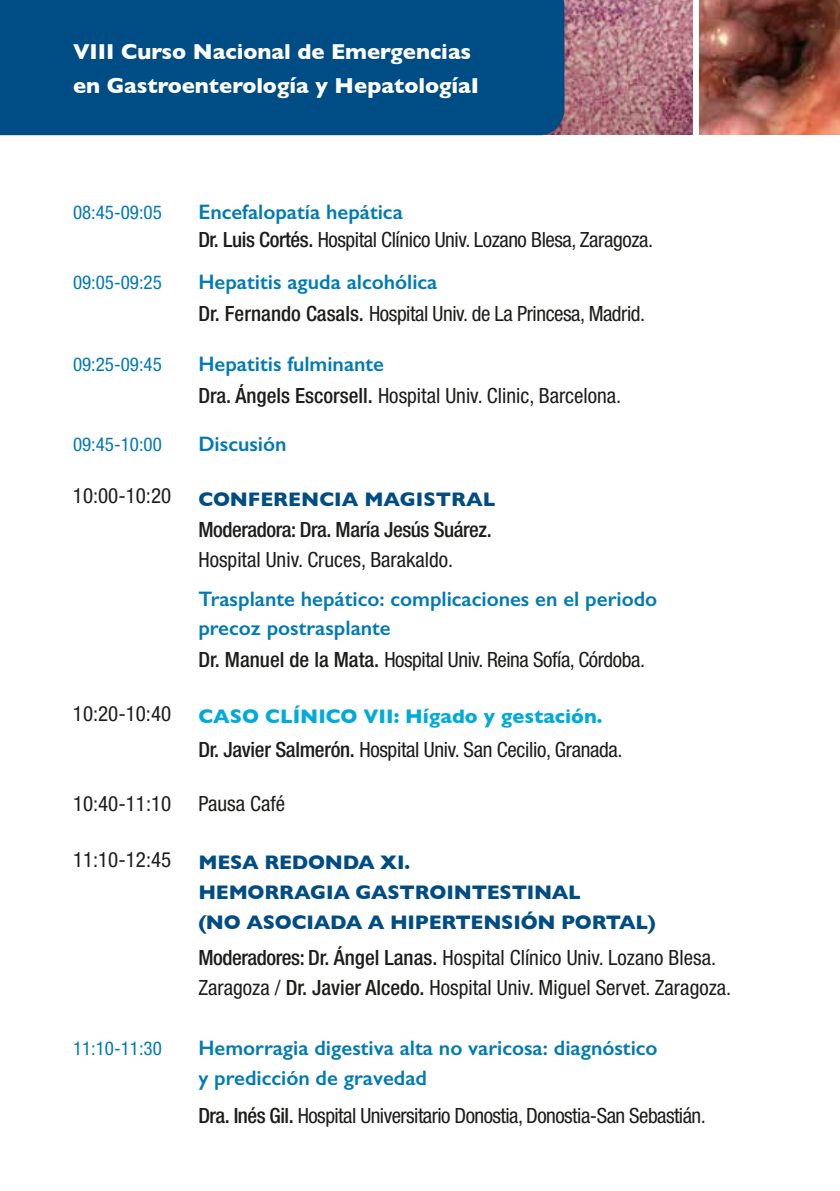
<style>
.page{position:relative;width:840px;height:1191px;background:#fff}
.page>*{position:absolute;margin:0;border:0;box-sizing:border-box;transform-origin:0 0}
.t1{font:700 22px/34px "Gill Sans";color:#fff}
.t2{font:condensed 21px/30px "Helvetica Neue LT Std";letter-spacing:-.015em;color:#1d1d1b}
.t3{font:600 21px/28.6px "Gill Sans";color:#007ab6}
.t4{font:500 condensed 21px "Helvetica Neue LT Std";letter-spacing:-.02em;color:#1d1d1b}
.t5{font:700 20px/30px "Gill Sans";letter-spacing:-.01em;color:#004d85}
.t6{font:700 20px "Gill Sans";color:#00abdb}
.t7{font:condensed 19px "Helvetica Neue LT Std";color:#007ab6}
.s1{font-weight:500}
</style>
<div class="page">
<img style="left:564px;top:0;width:128px;height:135px">
<img style="left:699px;top:0;width:140px;height:135px">
<div style="left:0;top:0;width:564px;height:135px;background:#004d85"></div>
<p class="t1" style="left:73px;top:34px;width:407px">VIII Curso Nacional de Emergencias en Gastroenterología y HepatologíaI</p>
<p class="t7" style="left:73px;top:201px;width:90px">08:45-09:05</p>
<p class="t3" style="left:198px;top:198px;width:206px">Encefalopatía hepática</p>
<p class="t2" style="left:198px;top:225px;width:456px"><span class="s1">Dr. Luis Cortés.</span> Hospital Clínico Univ. Lozano Blesa, Zaragoza.</p>
<p class="t7" style="left:73px;top:271px;width:90px">09:05-09:25</p>
<p class="t3" style="left:198px;top:268px;width:240px">Hepatitis aguda alcohólica</p>
<p class="t2" style="left:198px;top:299px;width:448px"><span class="s1">Dr. Fernando Casals.</span> Hospital Univ. de La Princesa, Madrid.</p>
<p class="t7" style="left:73px;top:353px;width:90px">09:25-09:45</p>
<p class="t3" style="left:198px;top:350px;width:187px">Hepatitis fulminante</p>
<p class="t2" style="left:198px;top:381px;width:424px"><span class="s1">Dra. Ángels Escorsell.</span> Hospital Univ. Clinic, Barcelona.</p>
<p class="t7" style="left:73px;top:433px;width:90px">09:45-10:00</p>
<p class="t3" style="left:198px;top:430px;width:90px">Discusión</p>
<p class="t2" style="left:73px;top:481px;width:100px">10:00-10:20</p>
<p class="t5" style="left:198px;top:483px;width:298px">CONFERENCIA MAGISTRAL</p>
<p class="t4" style="left:198px;top:517px;width:295px">Moderadora: Dra. María Jesús Suárez.</p>
<p class="t2" style="left:198px;top:544px;width:256px">Hospital Univ. Cruces, Barakaldo.</p>
<p class="t3" style="left:198px;top:584px;width:460px">Trasplante hepático: complicaciones en el periodo precoz postrasplante</p>
<p class="t2" style="left:198px;top:644px;width:448px"><span class="s1">Dr. Manuel de la Mata.</span> Hospital Univ. Reina Sofía, Córdoba.</p>
<p class="t2" style="left:73px;top:698px;width:100px">10:20-10:40</p>
<p class="t6" style="left:198px;top:700px;width:405px">CASO CLÍNICO VII: Hígado y gestación.</p>
<p class="t2" style="left:198px;top:734px;width:425px"><span class="s1">Dr. Javier Salmerón.</span> Hospital Univ. San Cecilio, Granada.</p>
<p class="t2" style="left:73px;top:788px;width:100px">10:40-11:10</p>
<p class="t2" style="left:198px;top:788px;width:88px">Pausa Café</p>
<p class="t2" style="left:73px;top:844px;width:100px">11:10-12:45</p>
<p class="t5" style="left:198px;top:846px;width:458px">MESA REDONDA XI.<br>HEMORRAGIA GASTROINTESTINAL<br>(NO ASOCIADA A HIPERTENSIÓN PORTAL)</p>
<p class="t2" style="left:198px;top:942px;width:534px"><span class="s1">Moderadores: Dr. Ángel Lanas.</span> Hospital Clínico Univ. Lozano Blesa.<br>Zaragoza / <span class="s1">Dr. Javier Alcedo.</span> Hospital Univ. Miguel Servet. Zaragoza.</p>
<p class="t7" style="left:73px;top:1037px;width:90px">11:10-11:30</p>
<p class="t3" style="left:198px;top:1032px;width:460px;line-height:30px">Hemorragia digestiva alta no varicosa: diagnóstico y predicción de gravedad</p>
<p class="t2" style="left:198px;top:1100px;width:508px"><span class="s1">Dra. Inés Gil.</span> Hospital Universitario Donostia, Donostia-San Sebastián.</p>
</div>
